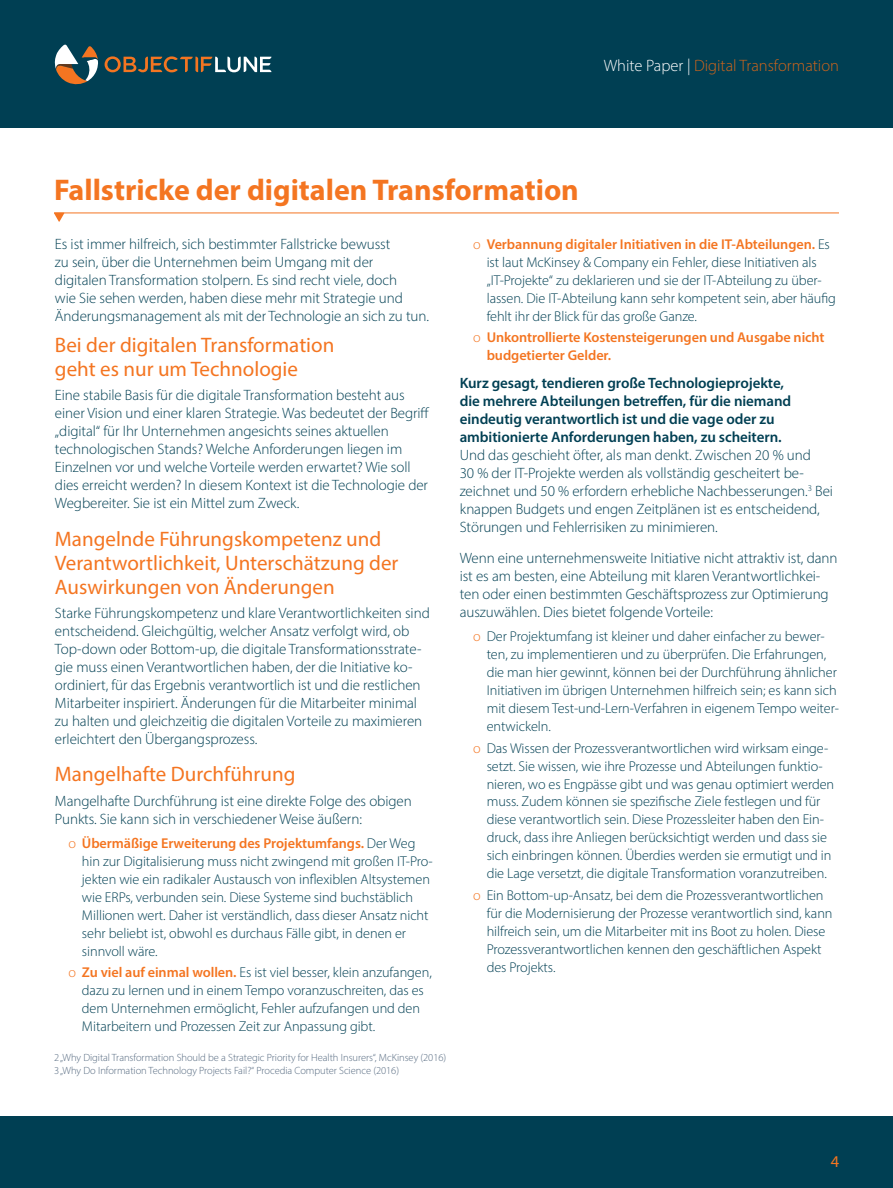
<style>
.page{position:relative;width:893px;height:1188px;background:#fff}
.page>*{position:absolute;margin:0;border:0;box-sizing:border-box;transform-origin:0 0}
.t1{font:700 30px "Myriad Pro";color:#f47521}
.t2{font:21px/24px "Myriad Pro";color:#f47521}
.t3{font:300 16.5px "Myriad Pro";color:#d1651b}
.t4{font:16.5px "Myriad Pro";color:#f47521}
.t5{font:300 15px/18px "Myriad Pro";letter-spacing:-.005em;color:#003f53}
.t6{font:600 15px/18px "Myriad Pro";letter-spacing:-.005em;color:#003f53}
.t7{font:300 14.25px/18px "Myriad Pro";letter-spacing:-.005em;color:#003f53}
.t8{font:600 14.25px/18px "Myriad Pro";letter-spacing:-.005em;color:#f47521}
.t9{font:300 10.5px/13.5px "Myriad Pro";letter-spacing:-.005em;color:#556a80}
.s1{color:#fff}
.s2{color:#f47521}
.s3{font-weight:600;color:#f47521}
.s4{font-weight:300}
</style>
<div class="page">
<div style="left:0;top:1116px;width:893px;height:72px;background:#003f53"></div>
<div style="left:0;top:0;width:893px;height:128px;background:#003f53"></div>
<svg style="left:54px;top:44px;width:44px;height:41px"></svg>
<svg style="left:105px;top:56px;width:166px;height:16px"></svg>
<hr style="left:54px;top:213px;width:785px;height:1px;background:#f47522">
<svg style="left:54px;top:213px;width:10px;height:9px"></svg>
<p class="t3" style="left:604px;top:55px;width:237px"><span class="s1">White Paper |</span> Digital Transformation</p>
<h1 class="t1" style="left:54px;top:170px;width:526px">Fallstricke der digitalen Transformation</h1>
<p class="t5" style="left:55px;top:235px;width:376px">Es ist immer hilfreich, sich bestimmter Fallstricke bewusst<br>zu sein, über die Unternehmen beim Umgang mit der<br>digitalen Transformation stolpern. Es sind recht viele, doch<br>wie Sie sehen werden, haben diese mehr mit Strategie und Änderungsmanagement als mit der Technologie an sich zu tun.</p>
<h2 class="t2" style="left:55px;top:333px;width:281px">Bei der digitalen Transformation geht es nur um Technologie</h2>
<p class="t5" style="left:55px;top:386px;width:376px">Eine stabile Basis für die digitale Transformation besteht aus einer Vision und einer klaren Strategie. Was bedeutet der Begriff „digital“ für Ihr Unternehmen angesichts seines aktuellen technologischen Stands? Welche Anforderungen liegen im Einzelnen vor und welche Vorteile werden erwartet? Wie soll dies erreicht werden? In diesem Kontext ist die Technologie der Wegbereiter. Sie ist ein Mittel zum Zweck.</p>
<h2 class="t2" style="left:55px;top:526px;width:345px">Mangelnde Führungskompetenz und<br>Verantwortlichkeit, Unterschätzung der<br>Auswirkungen von Änderungen</h2>
<p class="t5" style="left:55px;top:604px;width:376px">Starke Führungskompetenz und klare Verantwortlichkeiten sind entscheidend. Gleichgültig, welcher Ansatz verfolgt wird, ob Top-down oder Bottom-up, die digitale Transformationsstrate&shy;gie muss einen Verantwortlichen haben, der die Initiative ko&shy;ordiniert, für das Ergebnis verantwortlich ist und die restlichen Mitarbeiter inspiriert. Änderungen für die Mitarbeiter minimal zu halten und gleichzeitig die digitalen Vorteile zu maximieren erleichtert den Übergangsprozess.</p>
<h2 class="t2" style="left:55px;top:762px;width:242px">Mangelhafte Durchführung</h2>
<p class="t5" style="left:55px;top:791px;width:358px">Mangelhafte Durchführung ist eine direkte Folge des obigen<br>Punkts. Sie kann sich in verschiedener Weise äußern:</p>
<p class="t7" style="left:82px;top:834px;width:352px;text-indent:-13px"><span class="s2">o</span> <span class="s3">Übermäßige Erweiterung des Projektumfangs.</span> Der Weg hin zur Digitalisierung muss nicht zwingend mit großen IT-Pro&shy;jekten wie ein radikaler Austausch von inflexiblen Altsystemen wie ERPs, verbunden sein. Diese Systeme sind buchstäblich Millionen wert. Daher ist verständlich, dass dieser Ansatz nicht sehr beliebt ist, obwohl es durchaus Fälle gibt, in denen er sinnvoll wäre.</p>
<p class="t7" style="left:82px;top:963px;width:351px;text-indent:-13px"><span class="s2">o</span> <span class="s3">Zu viel auf einmal wollen.</span> Es ist viel besser, klein anzufangen, dazu zu lernen und in einem Tempo voranzuschreiten, das es dem Unternehmen ermöglicht, Fehler aufzufangen und den Mitarbeitern und Prozessen Zeit zur Anpassung gibt.</p>
<p class="t9" style="left:54px;top:1051px;width:394px">2 „Why Digital Transformation Should be a Strategic Priority for Health Insurers“, McKinsey (2016)<br>3 „Why Do Information Technology Projects Fail?“ Procedia Computer Science (2016)</p>
<p class="t7" style="left:487px;top:235px;width:351px;text-indent:-13px"><span class="s2">o</span> <span class="s3">Verbannung digitaler Initiativen in die IT-Abteilungen.</span> Es ist laut McKinsey &amp; Company ein Fehler, diese Initiativen als „IT-Projekte“ zu deklarieren und sie der IT-Abteilung zu über&shy;lassen. Die IT-Abteilung kann sehr kompetent sein, aber häufig fehlt ihr der Blick für das große Ganze.</p>
<p class="t8" style="left:487px;top:328px;width:339px;text-indent:-13px"><span class="s4">o</span> Unkontrollierte Kostensteigerungen und Ausgabe nicht budgetierter Gelder.</p>
<p class="t6" style="left:460px;top:374px;width:333px">Kurz gesagt, tendieren große Technologieprojekte, die mehrere Abteilungen betreffen, für die niemand eindeutig verantwortlich ist und die vage oder zu ambitionierte Anforderungen haben, zu scheitern.</p>
<p class="t5" style="left:460px;top:446px;width:375px">Und das geschieht öfter, als man denkt. Zwischen 20 % und<br>30 % der IT-Projekte werden als vollständig gescheitert be&shy;zeichnet und 50 % erfordern erhebliche Nachbesserungen.<sup>3</sup> Bei knappen Budgets und engen Zeitplänen ist es entscheidend, Störungen und Fehlerrisiken zu minimieren.</p>
<p class="t5" style="left:460px;top:549px;width:379px">Wenn eine unternehmensweite Initiative nicht attraktiv ist, dann ist es am besten, eine Abteilung mit klaren Verantwortlichkei&shy;ten oder einen bestimmten Geschäftsprozess zur Optimierung auszuwählen. Dies bietet folgende Vorteile:</p>
<p class="t7" style="left:487px;top:627px;width:354px;text-indent:-13px"><span class="s2">o</span> Der Projektumfang ist kleiner und daher einfacher zu bewer&shy;ten, zu implementieren und zu überprüfen. Die Erfahrungen, die man hier gewinnt, können bei der Durchführung ähnlicher Initiativen im übrigen Unternehmen hilfreich sein; es kann sich mit diesem Test-und-Lern-Verfahren in eigenem Tempo weiter&shy;entwickeln.</p>
<p class="t7" style="left:487px;top:739px;width:349px;text-indent:-13px"><span class="s2">o</span> Das Wissen der Prozessverantwortlichen wird wirksam einge&shy;setzt. Sie wissen, wie ihre Prozesse und Abteilungen funktio&shy;nieren, wo es Engpässe gibt und was genau optimiert werden muss. Zudem können sie spezifische Ziele festlegen und für diese verantwortlich sein. Diese Prozessleiter haben den Ein&shy;druck, dass ihre Anliegen berücksichtigt werden und dass sie sich einbringen können. Überdies werden sie ermutigt und in die Lage versetzt, die digitale Transformation voranzutreiben.</p>
<p class="t7" style="left:487px;top:886px;width:347px;text-indent:-13px"><span class="s2">o</span> Ein Bottom-up-Ansatz, bei dem die Prozessverantwortlichen für die Modernisierung der Prozesse verantwortlich sind, kann hilfreich sein, um die Mitarbeiter mit ins Boot zu holen. Diese Prozessverantwortlichen kennen den geschäftlichen Aspekt des Projekts.</p>
<p class="t4" style="left:831px;top:1151px;width:10px">4</p>
</div>
